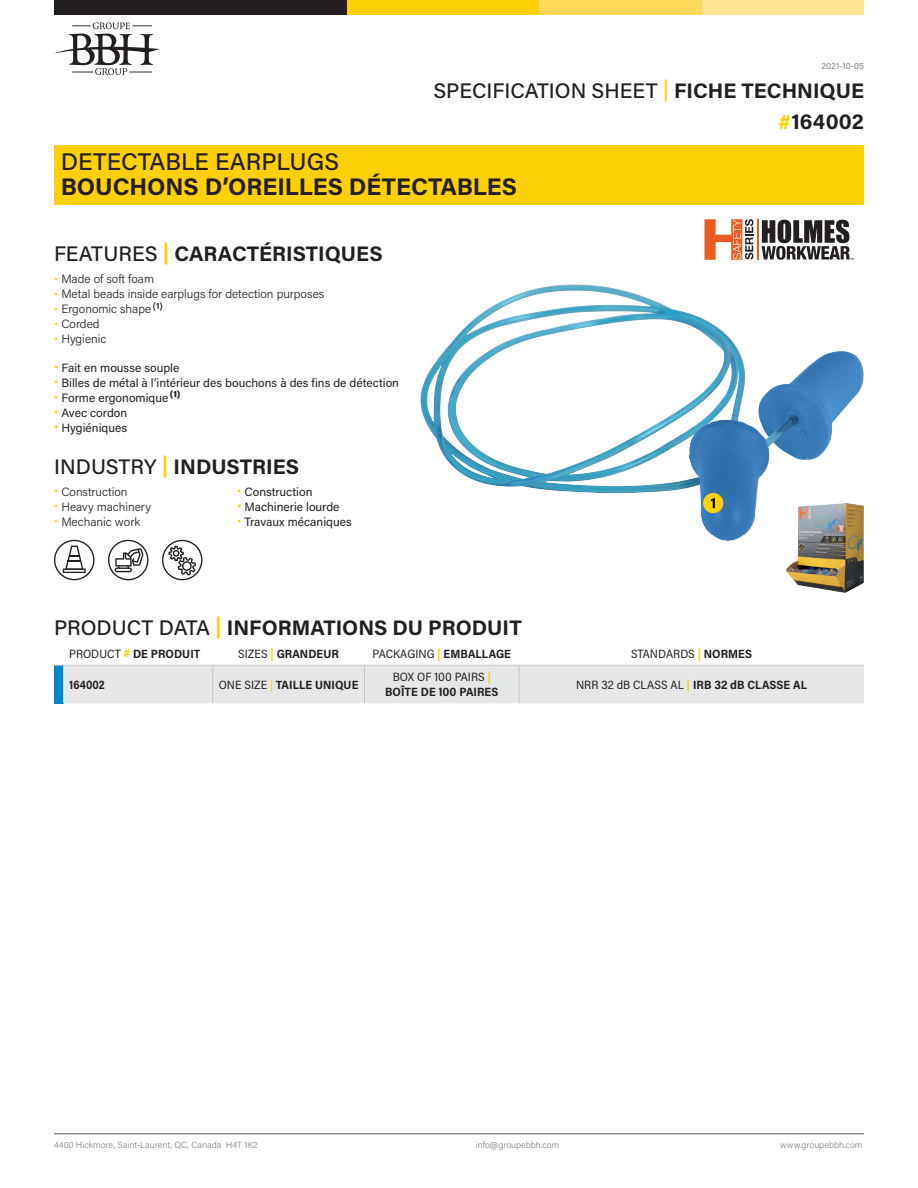
<style>
.page{position:relative;width:918px;height:1188px;background:#fff}
.page>*{position:absolute;margin:0;border:0;box-sizing:border-box;transform-origin:0 0}
.Nom_de_produit_-_Fra{font:700 24px "Acumin Pro";color:#231f20}
.Nom_du_produit_-_Ang{font:500 24px "Acumin Pro";color:#231f20}
.Sous-titre_-_Françai{font:700 21px/31.2px "Acumin Pro";color:#231f20;text-align:right}
.t1{font:12px "Acumin Pro";color:#231f20}
.t2{font:300 12px "Acumin Pro";color:#231f20}
.Tableau_-_Tailles_Em{font:700 12px/15px "Acumin Pro Semi Cond";letter-spacing:.005em;color:#231f20;text-align:center}
.Tableau_-_Tailles_Em-2{font:12px "Acumin Pro Semi Cond";color:#231f20}
.Tableau_-_SKU{font:700 12px "Acumin Pro Semi Cond";letter-spacing:.005em;color:#231f20}
.Tableau_-_Français{font:700 12px "Acumin Pro";letter-spacing:.005em;color:#231f20;scale:.86 1}
.t3{font:300 9px "Acumin Pro";color:#808285}
.t4{font:9px "Acumin Pro";color:#808285}
.s1{font-weight:500}
.s2{font-weight:500;color:#fed006}
.s3{color:#fed006}
.s4{font-weight:400}
.s5{font-weight:700;color:#fed006}
.s6{font-weight:700}
.s7{font-weight:400;color:#fed006}
</style>
<div class="page">
<svg style="left:54px;top:22px;width:106px;height:53px"></svg>
<svg style="left:704px;top:219px;width:49px;height:41px"></svg>
<hr style="left:757px;top:220px;width:1px;height:40px;background:#ea5c23">
<svg style="left:762px;top:220px;width:92px;height:40px"></svg>
<svg style="left:54px;top:540px;width:40px;height:40px"></svg>
<svg style="left:108px;top:540px;width:40px;height:40px"></svg>
<svg style="left:162px;top:540px;width:40px;height:40px"></svg>
<img style="left:420px;top:284px;width:444px;height:256px">
<img style="left:786px;top:503px;width:78px;height:89px">
<div style="left:54px;top:0;width:293px;height:15px;background:#231f20"></div>
<div style="left:347px;top:0;width:192px;height:15px;background:#fed006"></div>
<div style="left:702px;top:0;width:162px;height:15px;background:#ffe593"></div>
<div style="left:539px;top:0;width:163px;height:15px;background:#fed95c"></div>
<div style="left:703px;top:493px;width:20px;height:20px;background:#fed006;border-radius:50%"></div>
<svg style="left:711px;top:498px;width:4px;height:10px"></svg>
<hr style="left:54px;top:1134px;width:810px;height:1px;background:#57585a">
<div style="left:54px;top:145px;width:810px;height:60px;background:#fed006"></div>
<div style="left:54px;top:664px;width:810px;height:39px;background:#e6e7e9"></div>
<hr style="left:63px;top:665px;width:150px;height:1px;background:#c7c8ca">
<hr style="left:213px;top:665px;width:151px;height:1px;background:#c7c8ca">
<hr style="left:364px;top:665px;width:155px;height:1px;background:#c7c8ca">
<hr style="left:519px;top:665px;width:345px;height:1px;background:#c7c8ca">
<p class="t4" style="left:822px;top:60px;width:44px">2021-10-05</p>
<h2 class="Sous-titre_-_Françai" style="left:434px;top:74px;width:432px"><span class="s1">SPECIFICATION SHEET</span> <span class="s2">|</span> FICHE TECHNIQUE <span class="s3">#</span>164002</h2>
<p class="Nom_du_produit_-_Ang" style="left:61px;top:145px;width:280px">DETECTABLE EARPLUGS</p>
<p class="Nom_de_produit_-_Fra" style="left:61px;top:170px;width:458px">BOUCHONS D’OREILLES DÉTECTABLES</p>
<h2 class="Sous-titre_-_Françai" style="left:54px;top:237px;width:330px"><span class="s1">FEATURES</span> <span class="s3">|</span> CARACTÉRISTIQUES</h2>
<p class="t2" style="left:54px;top:271px;width:102px"><span class="s3">•</span> Made of soft foam</p>
<p class="t2" style="left:54px;top:286px;width:272px"><span class="s3">•</span> Metal beads inside earplugs for detection purposes</p>
<p class="t2" style="left:54px;top:301px;width:110px"><span class="s3">•</span> Ergonomic shape <sup>(1)</sup></p>
<p class="t2" style="left:54px;top:316px;width:47px"><span class="s3">•</span> Corded</p>
<p class="t2" style="left:54px;top:331px;width:54px"><span class="s3">•</span> Hygienic</p>
<p class="t1" style="left:54px;top:359px;width:127px"><span class="s3">•</span> Fait en mousse souple</p>
<p class="t1" style="left:54px;top:374px;width:347px"><span class="s3">•</span> Billes de métal à l’intérieur des bouchons à des fins de détection</p>
<p class="t1" style="left:54px;top:389px;width:128px"><span class="s3">•</span> Forme ergonomique <sup>(1)</sup></p>
<p class="t1" style="left:54px;top:404px;width:75px"><span class="s3">•</span> Avec cordon</p>
<p class="t1" style="left:54px;top:419px;width:75px"><span class="s3">•</span> Hygiéniques</p>
<p class="Sous-titre_-_Françai" style="left:54px;top:450px;width:247px"><span class="s1">INDUSTRY</span> <span class="s3">|</span> INDUSTRIES</p>
<p class="t2" style="left:54px;top:483px;width:75px"><span class="s3">•</span> Construction</p>
<p class="t2" style="left:54px;top:498px;width:99px"><span class="s3">•</span> Heavy machinery</p>
<p class="t2" style="left:54px;top:513px;width:88px"><span class="s3">•</span> Mechanic work</p>
<p class="t1" style="left:237px;top:483px;width:77px"><span class="s3">•</span> Construction</p>
<p class="t1" style="left:237px;top:498px;width:104px"><span class="s3">•</span> Machinerie lourde</p>
<p class="t1" style="left:237px;top:513px;width:116px"><span class="s3">•</span> Travaux mécaniques</p>
<p class="Sous-titre_-_Françai" style="left:54px;top:611px;width:469px"><span class="s1">PRODUCT DATA</span> <span class="s3">|</span> INFORMATIONS DU PRODUIT</p>
<p class="Tableau_-_SKU" style="left:69px;top:646px;width:133px"><span class="s4">PRODUCT</span> <span class="s3">#</span> DE PRODUIT</p>
<p class="Tableau_-_Tailles_Em" style="left:238px;top:646px;width:102px"><span class="s4">SIZES</span> <span class="s3">|</span> GRANDEUR</p>
<p class="Tableau_-_Tailles_Em-2" style="left:373px;top:646px;width:140px">PACKAGING <span class="s5">|</span> <span class="s6">EMBALLAGE</span></p>
<p class="Tableau_-_Tailles_Em-2" style="left:631px;top:646px;width:122px">STANDARDS <span class="s5">|</span> <span class="s6">NORMES</span></p>
<p class="Tableau_-_Français" style="left:69px;top:676px;width:43px">164002</p>
<p class="Tableau_-_Tailles_Em" style="left:219px;top:677px;width:141px"><span class="s4">ONE SIZE</span> <span class="s7">|</span> TAILLE UNIQUE</p>
<p class="Tableau_-_Tailles_Em" style="left:385px;top:669px;width:115px"><span class="s4">BOX OF 100 PAIRS</span> <span class="s3">|<br></span>BOÎTE DE 100 PAIRES</p>
<p class="Tableau_-_Tailles_Em" style="left:576px;top:677px;width:233px"><span class="s4">NRR 32 dB CLASS AL</span> <span class="s3">|</span> IRB 32 dB CLASSE AL</p>
<p class="t3" style="left:54px;top:1138px;width:205px">4400 Hickmore, Saint-Laurent, QC, Canada H4T 1K2</p>
<p class="t3" style="left:476px;top:1138px;width:85px">info@groupebbh.com</p>
<p class="t3" style="left:780px;top:1138px;width:84px">www.groupebbh.com</p>
</div>
